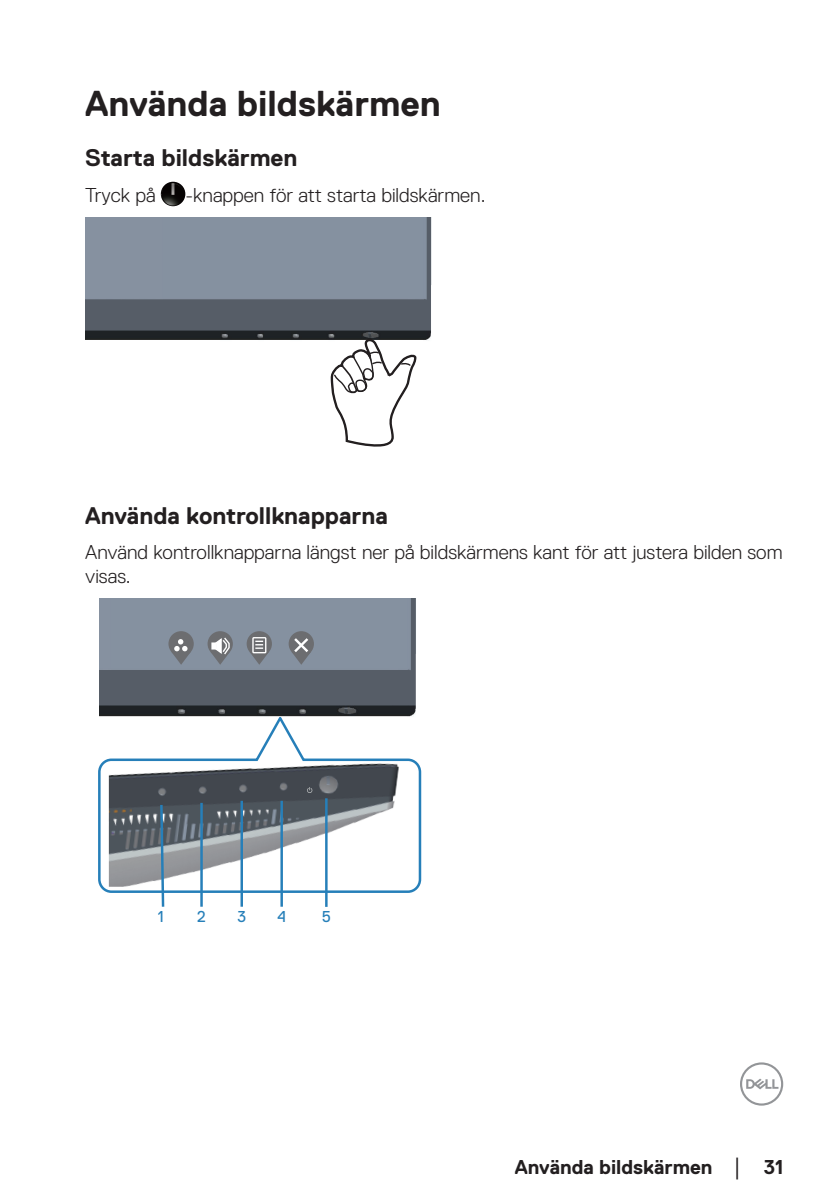
<style>
.page{position:relative;width:840px;height:1191px;background:#fff}
.page>*{position:absolute;margin:0;border:0;box-sizing:border-box;transform-origin:0 0}
.Head1{font:700 36px "Dell Replica";color:#231f20}
.Head2{font:700 24px "Dell Replica";color:#231f20}
.text{font:300 20px/24px "Dell Replica";color:#231f20}
.t1{font:700 20px "Dell Replica";color:#231f20}
.t2{font:15.8px "Dell Replica";color:#267fb9}
.s1{font-family:"Arial";font-weight:400;font-size:18px}
</style>
<div class="page">
<svg style="left:740px;top:1062px;width:42px;height:43px"></svg>
<img style="left:161px;top:182px;width:24px;height:24px;border-radius:12px">
<img style="left:85px;top:217px;width:347px;height:123px">
<svg style="left:329px;top:339px;width:88px;height:108px"></svg>
<svg style="left:98px;top:719px;width:324px;height:175px"></svg>
<img style="left:109px;top:761px;width:292px;height:125px">
<svg style="left:307px;top:787px;width:5px;height:6px"></svg>
<hr style="left:200px;top:803px;width:3px;height:103px;background:#267fb9">
<hr style="left:240px;top:800px;width:3px;height:106px;background:#267fb9">
<hr style="left:280px;top:800px;width:3px;height:106px;background:#267fb9">
<svg style="left:159px;top:802px;width:6px;height:105px"></svg>
<hr style="left:325px;top:798px;width:2px;height:109px;background:#267fb9">
<img style="left:99px;top:598px;width:317px;height:121px">
<div style="left:168px;top:631px;width:26px;height:25px;background:#6c6d70;border-radius:50%"></div>
<svg style="left:171px;top:639px;width:20px;height:26px"></svg>
<div style="left:288px;top:631px;width:26px;height:25px;background:#6c6d70;border-radius:50%"></div>
<svg style="left:291px;top:635px;width:20px;height:30px"></svg>
<div style="left:246px;top:631px;width:26px;height:25px;background:#6c6d70;border-radius:50%"></div>
<div style="left:252px;top:637px;width:14px;height:16px;border:1px solid #fff"></div>
<svg style="left:249px;top:640px;width:20px;height:25px"></svg>
<div style="left:207px;top:631px;width:26px;height:25px;background:#6c6d70;border-radius:50%"></div>
<svg style="left:210px;top:637px;width:20px;height:28px"></svg>
<p class="Head1" style="left:85px;top:83px;width:357px">Använda bildskärmen</p>
<p class="Head2" style="left:85px;top:145px;width:214px">Starta bildskärmen</p>
<p class="text" style="left:85px;top:183px;width:72px">Tryck på</p>
<p class="text" style="left:185px;top:183px;width:301px">-knappen för att starta bildskärmen.</p>
<p class="Head2" style="left:85px;top:502px;width:304px">Använda kontrollknapparna</p>
<p class="text" style="left:85px;top:540px;width:698px">Använd kontrollknapparna längst ner på bildskärmens kant för att justera bilden som visas.</p>
<p class="t2" style="left:158px;top:907px;width:7px">1</p>
<p class="t2" style="left:197px;top:907px;width:10px">2</p>
<p class="t2" style="left:237px;top:907px;width:10px">3</p>
<p class="t2" style="left:277px;top:907px;width:10px">4</p>
<p class="t2" style="left:321px;top:907px;width:11px">5</p>
<p class="t1" style="left:514px;top:1156px;width:270px">Använda bildskärmen <span class="s1">│</span> 31</p>
</div>
